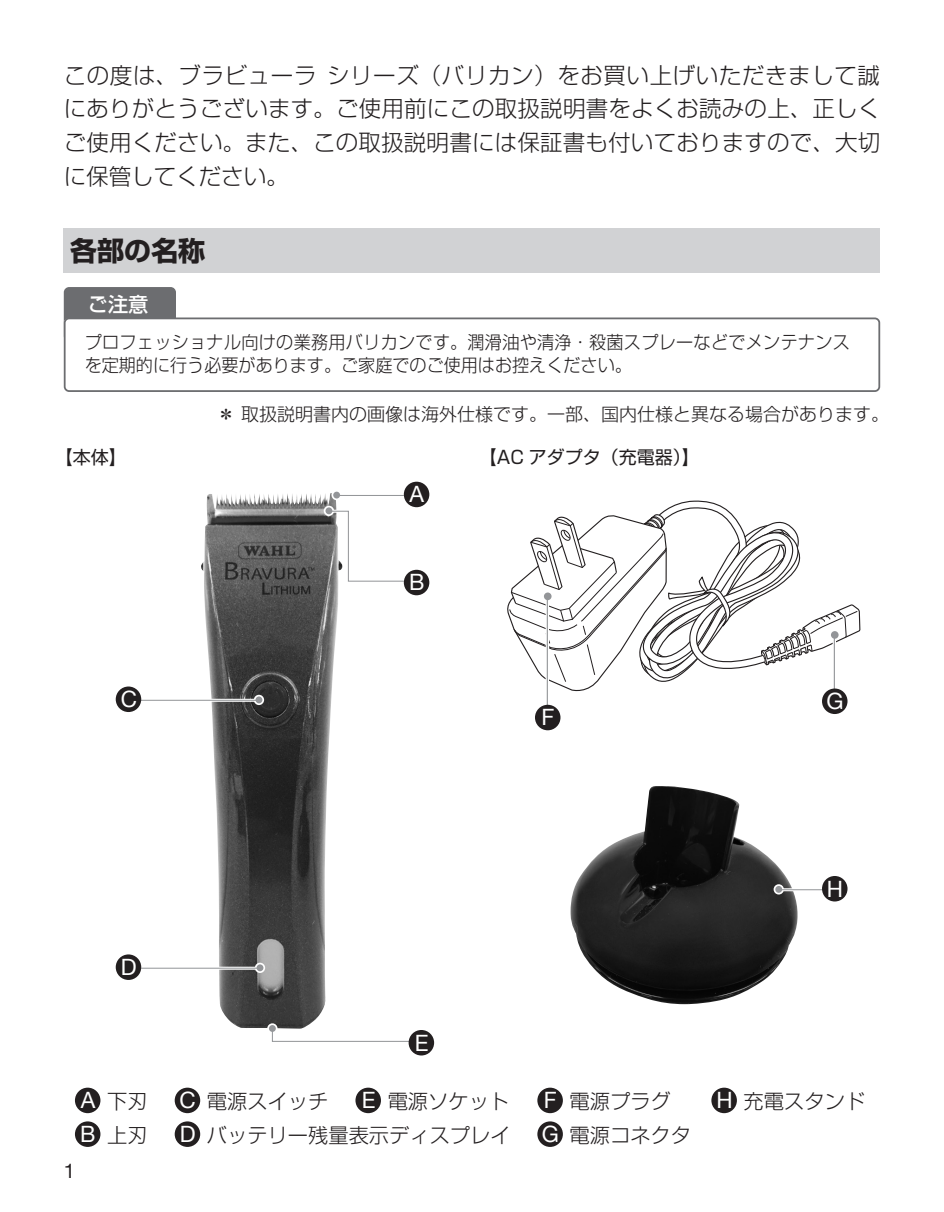
<style>
.page{position:relative;width:944px;height:1212px;background:#fff}
.page>*{position:absolute;margin:0;border:0;box-sizing:border-box;transform-origin:0 0}
.t1{font:700 27px "Shin Go Pro";color:#231f20}
.前書き{font:300 22.5px/33.8px "Shin Go Pro";letter-spacing:.01em;color:#231f20;text-align:justify}
.t2{font:22.5px "Helvetica Neue";color:#fff}
.各部の名称{font:300 20.25px "Shin Go Pro";color:#231f20}
.ご注意{font:500 20.25px "Shin Go Pro";color:#fff}
.t3{font:20.25px "Helvetica Neue";color:#231f20}
.ご注意_bullt{font:300 18px/22.5px "Shin Go Pro";letter-spacing:.02em;color:#231f20;scale:.95 1}
.read{font:300 18px "Shin Go Pro";color:#231f20}
.read-2{font:18px "Shin Go Pro";color:#231f20}
</style>
<div class="page">
<img style="left:571px;top:786px;width:227px;height:218px">
<img style="left:201px;top:493px;width:138px;height:535px">
<svg style="left:507px;top:500px;width:354px;height:193px"></svg>
<div style="left:64px;top:228px;width:816px;height:45px;background:#d1d2d4"></div>
<div style="left:829px;top:629px;width:11px;height:12px;background:#fff;border-radius:50%"></div>
<hr style="left:833px;top:636px;width:3px;height:54px;background:#fff">
<hr style="left:834px;top:636px;width:1px;height:54px;background:#939598">
<div style="left:831px;top:631px;width:8px;height:8px;background:#939598;border-radius:50%"></div>
<div style="left:542px;top:591px;width:11px;height:11px;background:#fff;border-radius:50%"></div>
<hr style="left:546px;top:598px;width:3px;height:108px;background:#fff">
<hr style="left:547px;top:598px;width:1px;height:108px;background:#939598">
<div style="left:544px;top:592px;width:8px;height:8px;background:#939598;border-radius:50%"></div>
<div style="left:535px;top:705px;width:25px;height:25px;background:#231f20;border-radius:50%"></div>
<div style="left:822px;top:688px;width:25px;height:26px;background:#231f20;border-radius:50%"></div>
<svg style="left:324px;top:506px;width:10px;height:10px"></svg>
<svg style="left:327px;top:508px;width:80px;height:76px"></svg>
<div style="left:325px;top:507px;width:7px;height:7px;background:#939598;border-radius:50%"></div>
<svg style="left:331px;top:490px;width:11px;height:10px"></svg>
<hr style="left:338px;top:494px;width:66px;height:3px;background:#fff">
<hr style="left:338px;top:495px;width:66px;height:1px;background:#939598">
<div style="left:333px;top:492px;width:7px;height:6px;background:#939598;border-radius:50%"></div>
<div style="left:404px;top:482px;width:25px;height:25px;background:#231f20;border-radius:50%"></div>
<div style="left:404px;top:570px;width:25px;height:25px;background:#231f20;border-radius:50%"></div>
<svg style="left:267px;top:1023px;width:11px;height:10px"></svg>
<svg style="left:269px;top:1026px;width:146px;height:18px"></svg>
<div style="left:269px;top:1025px;width:7px;height:7px;background:#939598;border-radius:50%"></div>
<div style="left:409px;top:1030px;width:25px;height:25px;background:#231f20;border-radius:50%"></div>
<svg style="left:254px;top:695px;width:10px;height:10px"></svg>
<hr style="left:140px;top:699px;width:118px;height:3px;background:#fff">
<hr style="left:140px;top:700px;width:118px;height:1px;background:#939598">
<div style="left:256px;top:696px;width:6px;height:7px;background:#939598;border-radius:50%"></div>
<div style="left:116px;top:686px;width:25px;height:26px;background:#231f20;border-radius:50%"></div>
<svg style="left:255px;top:963px;width:10px;height:10px"></svg>
<hr style="left:141px;top:967px;width:118px;height:3px;background:#fff">
<hr style="left:141px;top:968px;width:118px;height:1px;background:#939598">
<div style="left:257px;top:964px;width:6px;height:7px;background:#939598;border-radius:50%"></div>
<div style="left:116px;top:954px;width:25px;height:26px;background:#231f20;border-radius:50%"></div>
<div style="left:75px;top:1087px;width:25px;height:26px;background:#231f20;border-radius:50%"></div>
<div style="left:175px;top:1087px;width:25px;height:26px;background:#231f20;border-radius:50%"></div>
<div style="left:355px;top:1087px;width:26px;height:26px;background:#231f20;border-radius:50%"></div>
<div style="left:75px;top:1121px;width:25px;height:26px;background:#231f20;border-radius:50%"></div>
<div style="left:175px;top:1121px;width:25px;height:26px;background:#231f20;border-radius:50%"></div>
<div style="left:537px;top:1087px;width:26px;height:26px;background:#231f20;border-radius:50%"></div>
<div style="left:711px;top:1087px;width:26px;height:26px;background:#231f20;border-radius:50%"></div>
<div style="left:537px;top:1121px;width:26px;height:26px;background:#231f20;border-radius:50%"></div>
<svg style="left:774px;top:884px;width:10px;height:10px"></svg>
<hr style="left:780px;top:888px;width:42px;height:3px;background:#fff">
<hr style="left:780px;top:889px;width:42px;height:1px;background:#939598">
<div style="left:775px;top:886px;width:7px;height:7px;background:#939598;border-radius:50%"></div>
<div style="left:822px;top:876px;width:25px;height:25px;background:#231f20;border-radius:50%"></div>
<div style="left:65px;top:288px;width:110px;height:52px;background:#6c6d70;border-radius:4px"></div>
<div style="left:64px;top:287px;width:112px;height:54px;border:2px solid #6c6d70;border-radius:4px"></div>
<div style="left:64px;top:318px;width:816px;height:47px;background:#fff;border-radius:4px"></div>
<div style="left:64px;top:317px;width:816px;height:75px;border:2px solid #6c6d70;border-radius:4px"></div>
<p class="前書き" style="left:64px;top:55px;width:818px">この度は、ブラビューラ シリーズ（バリカン）をお買い上げいただきまして誠にありがとうございます。ご使用前にこの取扱説明書をよくお読みの上、正しくご使用ください。また、この取扱説明書には保証書も付いておりますので、大切に保管してください。</p>
<p class="t1" style="left:70px;top:229px;width:136px">各部の名称</p>
<p class="ご注意" style="left:88px;top:287px;width:62px">ご注意</p>
<p class="ご注意_bullt" style="left:85px;top:329px;width:807px">プロフェッショナル向けの業務用バリカンです。潤滑油や清浄・殺菌スプレーなどでメンテナンスを定期的に行う必要があります。ご家庭でのご使用はお控えください。</p>
<p class="read" style="left:217px;top:399px;width:673px">＊取扱説明書内の画像は海外仕様です。一部、国内仕様と異なる場合があります。</p>
<p class="read-2" style="left:55px;top:442px;width:73px">【本体】</p>
<p class="read-2" style="left:479px;top:442px;width:222px">【AC アダプタ（充電器）】</p>
<p class="t2" style="left:410px;top:478px;width:16px">A</p>
<p class="t2" style="left:121px;top:683px;width:18px">C</p>
<p class="t2" style="left:409px;top:566px;width:17px">B</p>
<p class="t2" style="left:542px;top:701px;width:14px">F</p>
<p class="t2" style="left:826px;top:685px;width:19px">G</p>
<p class="t2" style="left:121px;top:951px;width:17px">D</p>
<p class="t2" style="left:415px;top:1026px;width:15px">E</p>
<p class="t3" style="left:64px;top:1156px;width:13px">1</p>
<p class="t2" style="left:81px;top:1084px;width:16px">A</p>
<p class="各部の名称" style="left:107px;top:1084px;width:62px">下刃　</p>
<p class="t2" style="left:180px;top:1084px;width:18px">C</p>
<p class="各部の名称" style="left:207px;top:1084px;width:143px">電源スイッチ　</p>
<p class="t2" style="left:362px;top:1084px;width:15px">E</p>
<p class="各部の名称" style="left:388px;top:1084px;width:123px">電源ソケット</p>
<p class="t2" style="left:80px;top:1118px;width:17px">B</p>
<p class="各部の名称" style="left:107px;top:1118px;width:62px">上刃　</p>
<p class="t2" style="left:180px;top:1118px;width:17px">D</p>
<p class="各部の名称" style="left:207px;top:1118px;width:305px">バッテリー残量表示ディスプレイ</p>
<p class="t2" style="left:827px;top:872px;width:18px">H</p>
<p class="t2" style="left:544px;top:1084px;width:14px">F</p>
<p class="各部の名称" style="left:570px;top:1084px;width:143px">電源プラグ　　</p>
<p class="t2" style="left:716px;top:1084px;width:18px">H</p>
<p class="各部の名称" style="left:744px;top:1084px;width:123px">充電スタンド</p>
<p class="t2" style="left:542px;top:1118px;width:19px">G</p>
<p class="各部の名称" style="left:570px;top:1118px;width:123px">電源コネクタ</p>
</div>
